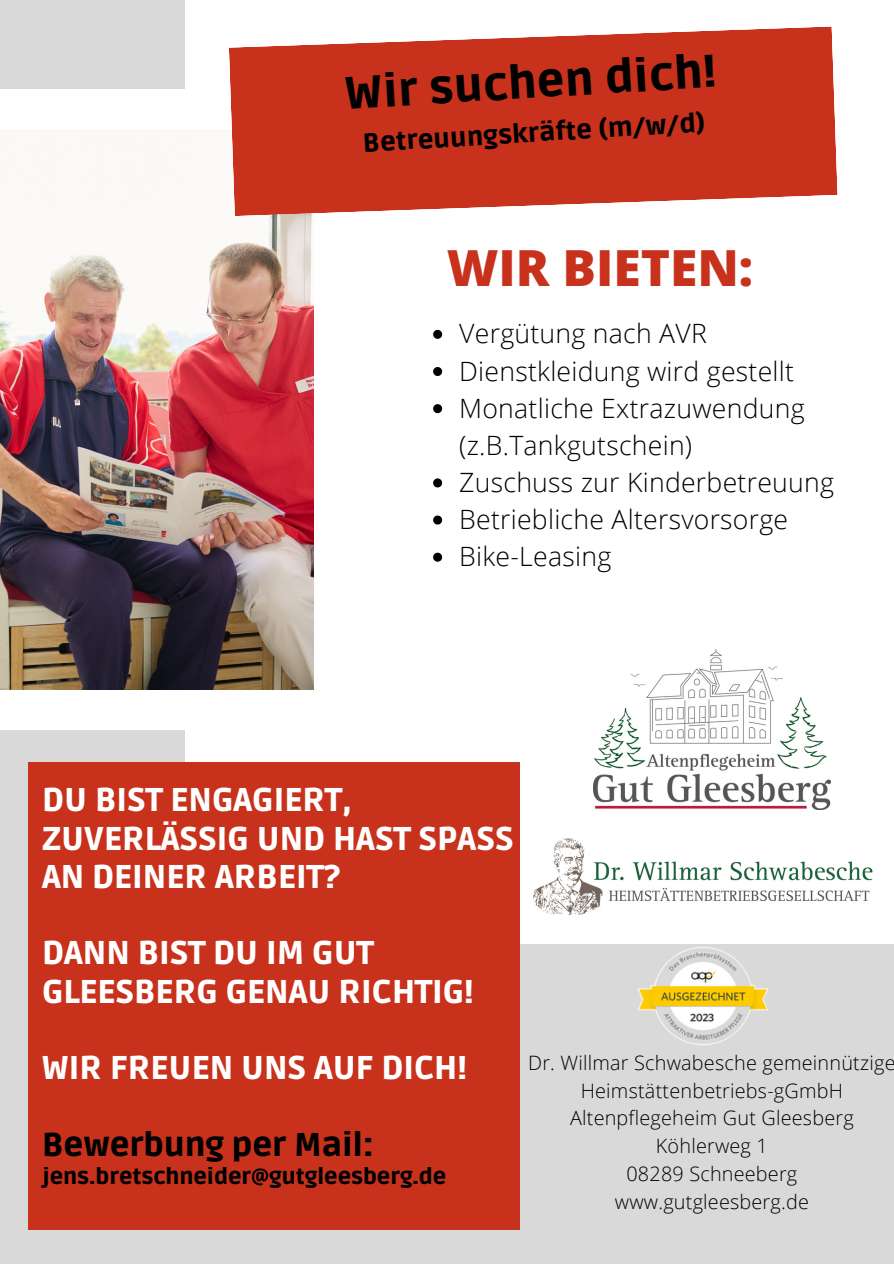
<style>
.page{position:relative;width:894px;height:1264px;background:#fff}
.page>*{position:absolute;margin:0;border:0;box-sizing:border-box;transform-origin:0 0}
.t1{font:800 49.8px "Open Sans";color:#c8311c}
.t2{font:900 45.3px "Ruda";color:#000}
.t3{font:900 32.7px/38.2px "Ruda";color:#fff}
.t4{font:900 32.7px "Ruda";color:#000}
.t5{font:300 26.55px/37.2px "Open Sans";letter-spacing:.01em;color:#000}
.t6{font:900 25.8px "Ruda";color:#000}
.t7{font:900 22.2px "Ruda";color:#000}
.t8{font:300 19.8px/27.8px "Open Sans";letter-spacing:.01em;color:#000;text-align:center}
</style>
<div class="page">
<div style="left:0;top:0;width:893px;height:1263px;background:#d9d9d9"></div>
<div style="left:185px;top:0;width:708px;height:943px;background:#fff"></div>
<div style="left:0;top:89px;width:314px;height:640px;background:#fff"></div>
<img style="left:0;top:129px;width:313px;height:560px">
<div style="left:28px;top:762px;width:491px;height:467px;background:#c8311c"></div>
<svg style="left:229px;top:26px;width:608px;height:190px;background:#ce4a38"></svg>
<img style="left:533px;top:838px;width:338px;height:76px">
<img style="left:593px;top:649px;width:237px;height:160px">
<img style="left:637px;top:947px;width:131px;height:98px">
<svg style="left:433px;top:330px;width:9px;height:9px"></svg>
<svg style="left:433px;top:367px;width:9px;height:9px"></svg>
<svg style="left:433px;top:404px;width:9px;height:9px"></svg>
<svg style="left:433px;top:478px;width:9px;height:9px"></svg>
<svg style="left:433px;top:515px;width:9px;height:9px"></svg>
<svg style="left:433px;top:552px;width:9px;height:9px"></svg>
<p class="t2" style="left:344px;top:66px;width:373px;rotate:-3deg">Wir suchen dich!</p>
<p class="t6" style="left:362px;top:127px;width:344px;rotate:-3deg">Betreuungskräfte (m/w/d)</p>
<p class="t1" style="left:446px;top:232px;width:308px">WIR BIETEN:</p>
<p class="t5" style="left:459px;top:314px;width:249px">Vergütung nach AVR</p>
<p class="t5" style="left:459px;top:351px;width:336px">Dienstkleidung wird gestellt</p>
<p class="t5" style="left:459px;top:389px;width:347px">Monatliche Extrazuwendung (z.B.Tankgutschein)</p>
<p class="t5" style="left:459px;top:463px;width:376px">Zuschuss zur Kinderbetreuung</p>
<p class="t5" style="left:459px;top:500px;width:330px">Betriebliche Altersvorsorge</p>
<p class="t5" style="left:459px;top:537px;width:153px">Bike-Leasing</p>
<p class="t3" style="left:42px;top:782px;width:473px">DU BIST ENGAGIERT,<br>ZUVERLÄSSIG UND HAST SPASS<br>AN DEINER ARBEIT?</p>
<p class="t3" style="left:42px;top:935px;width:433px">DANN BIST DU IM GUT<br>GLEESBERG GENAU RICHTIG!</p>
<p class="t3" style="left:42px;top:1049px;width:426px">WIR FREUEN UNS AUF DICH!</p>
<p class="t4" style="left:42px;top:1125px;width:333px">Bewerbung per Mail:</p>
<p class="t7" style="left:42px;top:1163px;width:405px">jens.bretschneider@gutgleesberg.de</p>
<p class="t8" style="left:528px;top:1048px;width:369px">Dr. Willmar Schwabesche gemeinnützige<br>Heimstättenbetriebs-gGmbH</p>
<p class="t8" style="left:570px;top:1103px;width:285px">Altenpflegeheim Gut Gleesberg</p>
<p class="t8" style="left:655px;top:1131px;width:113px">Köhlerweg 1</p>
<p class="t8" style="left:626px;top:1159px;width:172px">08289 Schneeberg</p>
<p class="t8" style="left:614px;top:1186px;width:195px">www.gutgleesberg.de</p>
</div>
